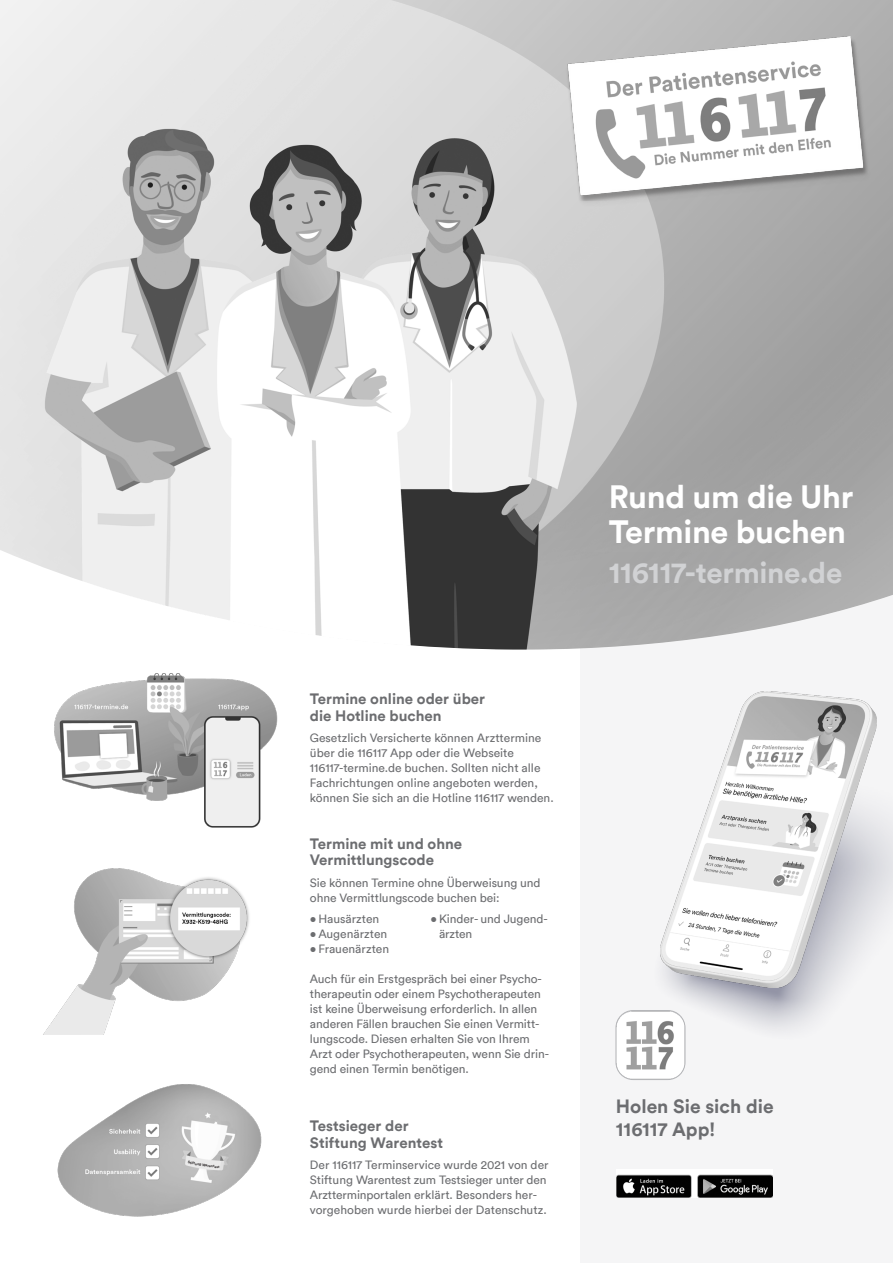
<style>
.page{position:relative;width:893px;height:1263px;background:#fff}
.page>*{position:absolute;margin:0;border:0;box-sizing:border-box;transform-origin:0 0}
.t1{font:700 32.25px/35px "Circular";letter-spacing:-.01em;color:#fff}
.t2{font:700 29.55px "Circular";letter-spacing:-.01em;color:#d1d2d4}
.t3{font:700 19.2px/23.5px "Circular";color:#6c6d70}
.t4{font:700 15px/16.5px "Circular";color:#6c6d70}
.t5{font:12px/15px "Circular";letter-spacing:-.005em;color:#6c6d70}
.t6{font:700 3.6px "Circular";color:#231f20}
</style>
<div class="page">
<div style="left:580px;top:553px;width:313px;height:710px;background:#f5f5f6"></div>
<img style="left:0;top:0;width:893px;height:650px">
<div style="left:566px;top:38px;width:306px;height:171px;background:#231f20;opacity:.2"></div>
<img style="left:565px;top:37px;width:305px;height:163px">
<img style="left:660px;top:692px;width:217px;height:296px">
<img style="left:617px;top:1010px;width:68px;height:69px">
<div style="left:615px;top:1010px;width:70px;height:70px;border:1px solid #b4b5b8;border-radius:17px"></div>
<img style="left:54px;top:673px;width:224px;height:155px">
<img style="left:43px;top:868px;width:206px;height:167px">
<img style="left:57px;top:1084px;width:205px;height:133px">
<img style="left:617px;top:1174px;width:156px;height:24px">
<p class="t6" style="left:188px;top:1160px;width:11px;rotate:11deg">Stiftu</p>
<p class="t6" style="left:198px;top:1161px;width:12px;rotate:9deg">ng Wa</p>
<p class="t6" style="left:213px;top:1164px;width:8px;rotate:4deg">test</p>
<p class="t4" style="left:310px;top:690px;width:177px">Termine online oder über die Hotline buchen</p>
<p class="t5" style="left:310px;top:730px;width:245px">Gesetzlich Versicherte können Arzttermine über die 116117 App oder die Webseite 116117-termine.de buchen. Sollten nicht alle Fachrichtungen online angeboten werden, können Sie sich an die Hotline 116117 wenden.</p>
<p class="t4" style="left:310px;top:835px;width:154px">Termine mit und ohne<br>Vermittlungscode</p>
<p class="t5" style="left:310px;top:875px;width:232px">Sie können Termine ohne Überweisung und ohne Vermittlungscode buchen bei:</p>
<p class="t5" style="left:310px;top:911px;width:71px">• Hausärzten</p>
<p class="t5" style="left:310px;top:926px;width:79px">• Augenärzten</p>
<p class="t5" style="left:310px;top:941px;width:81px">• Frauenärzten</p>
<p class="t5" style="left:439px;top:911px;width:110px;text-indent:-9px">• Kinder- und Jugend&shy;ärzten</p>
<p class="t5" style="left:310px;top:971px;width:241px">Auch für ein Erstgespräch bei einer Psycho&shy;therapeutin oder einem Psychotherapeuten ist keine Überweisung erforderlich. In allen anderen Fällen brauchen Sie einen Vermitt&shy;lungscode. Diesen erhalten Sie von Ihrem Arzt oder Psychotherapeuten, wenn Sie drin&shy;gend einen Termin benötigen.</p>
<p class="t4" style="left:310px;top:1117px;width:135px">Testsieger der<br>Stiftung Warentest</p>
<p class="t5" style="left:310px;top:1157px;width:240px">Der 116117 Terminservice wurde 2021 von der Stiftung Warentest zum Testsieger unter den Arztterminportalen erklärt. Besonders her&shy;vorgehoben wurde hierbei der Datenschutz.</p>
<h1 class="t1" style="left:609px;top:478px;width:246px">Rund um die Uhr<br>Termine buchen</h1>
<h2 class="t2" style="left:609px;top:553px;width:235px">116117-termine.de</h2>
<h3 class="t3" style="left:616px;top:1094px;width:159px">Holen Sie sich die<br>116117 App!</h3>
</div>
